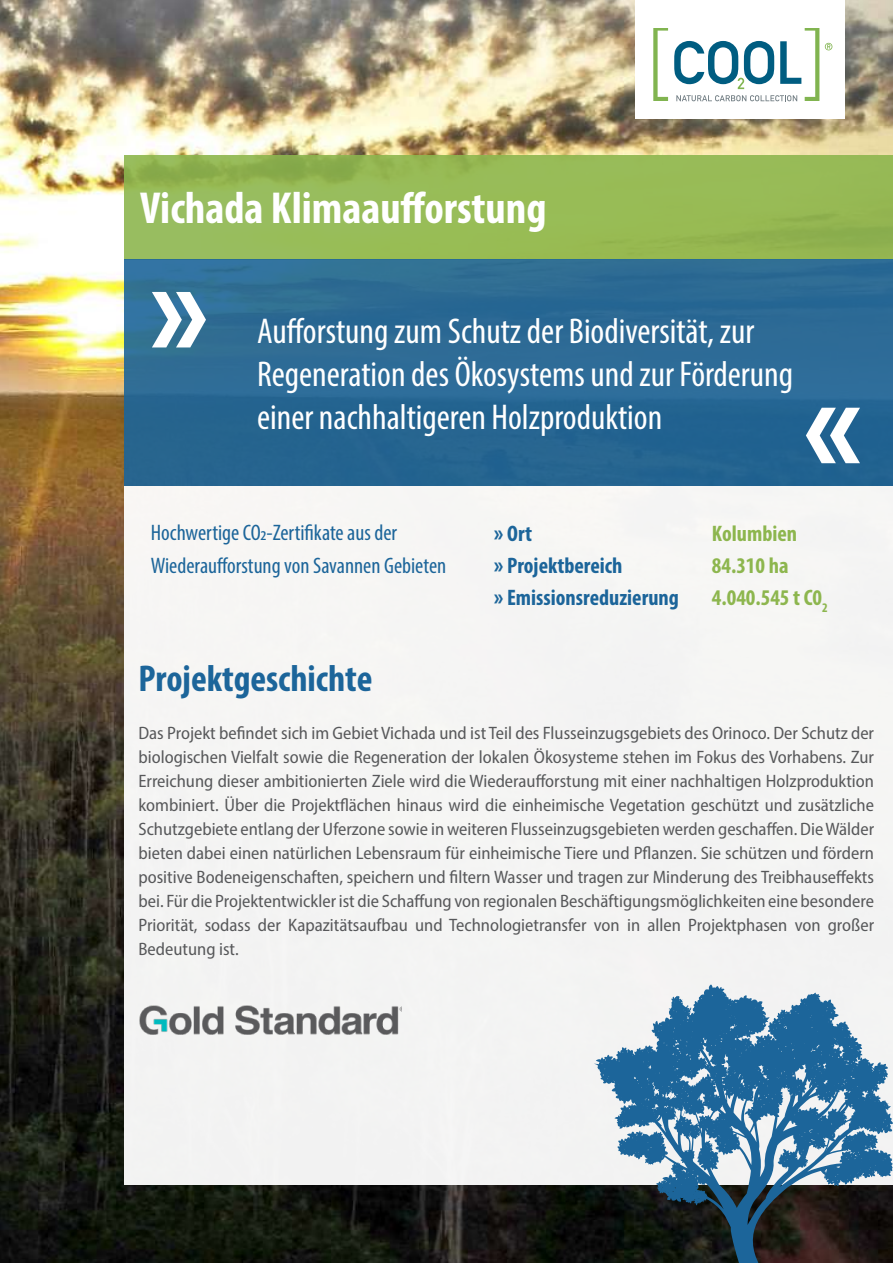
<style>
.page{position:relative;width:893px;height:1263px;background:#fff}
.page>*{position:absolute;margin:0;border:0;box-sizing:border-box;transform-origin:0 0}
.t1{font:700 condensed 150px "Myriad Pro";color:#fff}
.t2{font:700 condensed 45px "Myriad Pro";color:#fff}
.t3{font:700 condensed 37.5px "Myriad Pro";color:#1c659a}
.t4{font:condensed 36px/43.2px "Myriad Pro";color:#fff}
.t5{font:condensed 22.5px/33px "Myriad Pro";color:#1c659a}
.t6{font:700 condensed 22.5px/31.8px "Myriad Pro";color:#1c659a}
.t7{font:700 condensed 22.5px/31.8px "Myriad Pro";color:#8db64e}
.t8{font:semi-condensed 18px/24px "Myriad Pro";color:#57585a;text-align:justify}
.s1{font-size:24px}
</style>
<div class="page">
<img style="left:0;top:0;width:893px;height:1263px">
<div style="left:124px;top:486px;width:769px;height:698px;background:#f4f4f3"></div>
<div style="left:124px;top:155px;width:769px;height:104px;background:linear-gradient(to bottom,#95b856,#97bb56)"></div>
<div style="left:124px;top:259px;width:769px;height:227px;background:#2b6993"></div>
<div style="left:635px;top:0;width:209px;height:119px;background:#fff"></div>
<svg style="left:653px;top:28px;width:15px;height:73px"></svg>
<svg style="left:825px;top:43px;width:7px;height:7px"></svg>
<svg style="left:674px;top:28px;width:145px;height:73px"></svg>
<svg style="left:594px;top:984px;width:299px;height:279px"></svg>
<img style="left:139px;top:1005px;width:263px;height:30px">
<img style="left:145px;top:1020px;width:121px;height:15px">
<div style="left:806px;top:414px;width:54px;height:49px;background:#206290"></div>
<h2 class="t2" style="left:140px;top:180px;width:408px">Vichada Klimaaufforstung</h2>
<h1 class="t1" style="left:151px;top:214px;width:59px">»</h1>
<h3 class="t4" style="left:257px;top:309px;width:537px">Aufforstung zum Schutz der Biodiversität, zur<br>Regeneration des Ökosystems und zur Förderung einer nachhaltigeren Holzproduktion</h3>
<p class="t5" style="left:151px;top:516px;width:297px">Hochwertige CO2-Zertifikate aus der<br>Wiederaufforstung von Savannen Gebieten</p>
<p class="t7" style="left:712px;top:517px;width:117px">Kolumbien<br>84.310 ha<br>4.040.545 t C0<sub>2</sub></p>
<p class="t6" style="left:494px;top:517px;width:186px"><span class="s1">»</span> Ort<br><span class="s1">»</span> Projektbereich<br><span class="s1">»</span> Emissionsreduzierung</p>
<h3 class="t3" style="left:138px;top:655px;width:235px">Projektgeschichte</h3>
<p class="t8" style="left:138px;top:721px;width:737px">Das Projekt befindet sich im Gebiet Vichada und ist Teil des Flusseinzugsgebiets des Orinoco. Der Schutz der biologischen Vielfalt sowie die Regeneration der lokalen Ökosysteme stehen im Fokus des Vorhabens. Zur Erreichung dieser ambitionierten Ziele wird die Wiederaufforstung mit einer nachhaltigen Holzproduktion kombiniert. Über die Projektflächen hinaus wird die einheimische Vegetation geschützt und zusätzliche Schutzgebiete entlang der Uferzone sowie in weiteren Flusseinzugsgebieten werden geschaffen. Die Wälder bieten dabei einen natürlichen Lebensraum für einheimische Tiere und Pflanzen. Sie schützen und fördern positive Bodeneigenschaften, speichern und filtern Wasser und tragen zur Minderung des Treibhauseffekts bei. Für die Projektentwickler ist die Schaffung von regionalen Beschäftigungsmöglichkeiten eine besondere Priorität, sodass der Kapazitätsaufbau und Technologietransfer von in allen Projektphasen von großer Bedeutung ist.</p>
</div>
